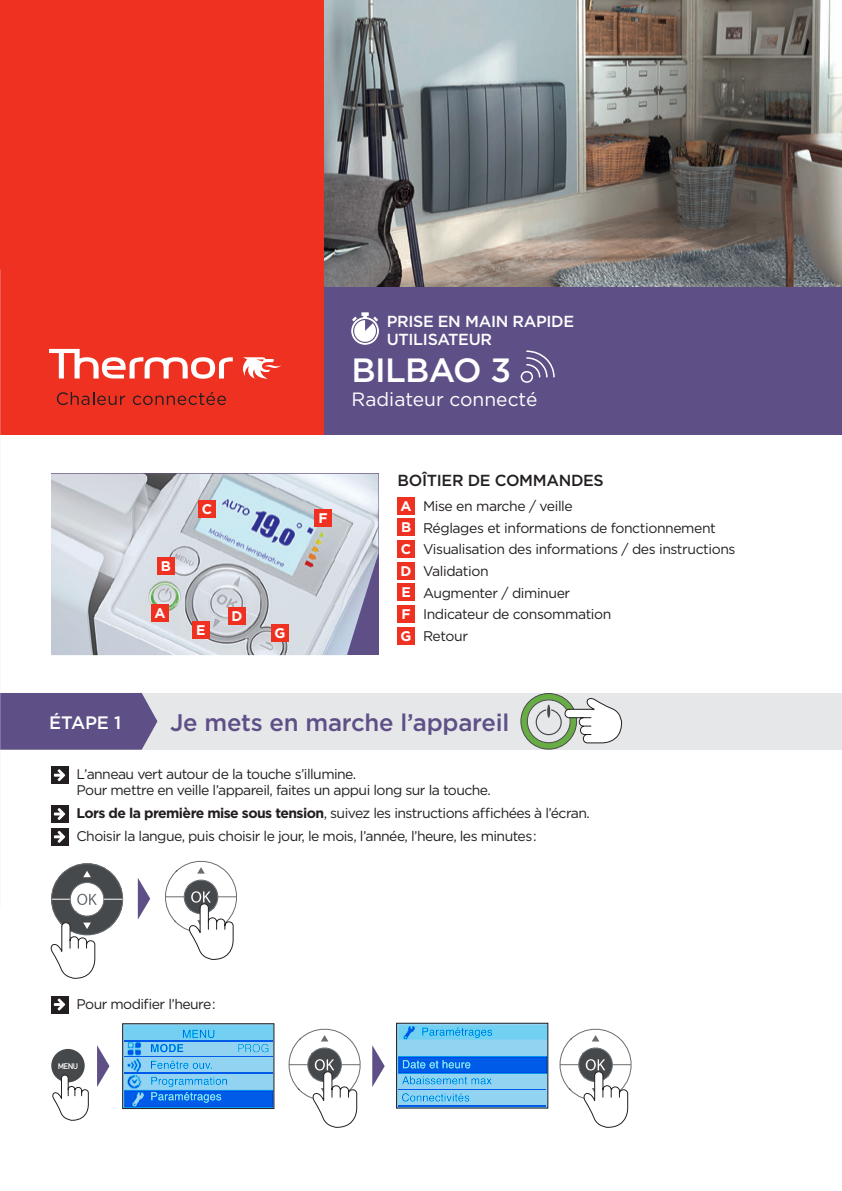
<style>
.page{position:relative;width:842px;height:1191px;background:#fff}
.page>*{position:absolute;margin:0;border:0;box-sizing:border-box;transform-origin:0 0}
.t1{font:500 33.6px "Gotham";letter-spacing:-.02em;color:#fff}
.titre{font:500 24px "Gotham";letter-spacing:-.01em;color:#5e5087}
.t2{font:19.2px "Gotham";color:#fff}
.t3{font:500 18px "Gotham";letter-spacing:-.01em;color:#fff}
.t4{font:500 16px/18px "Gotham";letter-spacing:-.02em;color:#fff}
.t5{font:500 16px "Gotham";letter-spacing:-.02em;color:#231f20}
.t6{font:14px/16px "Gotham";letter-spacing:-.04em;color:#231f20}
.t7{font:700 14px "Gotham";color:#fff}
.t8{font:500 8px "DIN";color:#fff}
.s1{font-weight:700}
</style>
<div class="page">
<div style="left:51px;top:1049px;width:34px;height:33px;background:#46494c;border-radius:50%"></div>
<img style="left:323px;top:0;width:519px;height:287px">
<div style="left:323px;top:287px;width:519px;height:147px;background:#5e5087"></div>
<div style="left:0;top:693px;width:842px;height:56px;background:#e6e7e9"></div>
<div style="left:0;top:693px;width:157px;height:56px;background:#5e5087"></div>
<svg style="left:351px;top:312px;width:28px;height:33px"></svg>
<div style="left:0;top:0;width:323px;height:434px;background:#ef3122"></div>
<svg style="left:243px;top:357px;width:39px;height:22px"></svg>
<svg style="left:49px;top:349px;width:184px;height:30px"></svg>
<svg style="left:57px;top:392px;width:68px;height:13px"></svg>
<svg style="left:133px;top:392px;width:93px;height:13px"></svg>
<svg style="left:52px;top:1074px;width:37px;height:46px"></svg>
<svg style="left:97px;top:1045px;width:12px;height:42px"></svg>
<svg style="left:372px;top:1045px;width:13px;height:42px"></svg>
<svg style="left:138px;top:878px;width:12px;height:41px"></svg>
<svg style="left:165px;top:860px;width:72px;height:99px"></svg>
<svg style="left:288px;top:1028px;width:73px;height:99px"></svg>
<svg style="left:559px;top:1028px;width:73px;height:99px"></svg>
<div style="left:51px;top:766px;width:17px;height:17px;background:#231f20"></div>
<svg style="left:54px;top:769px;width:11px;height:12px"></svg>
<div style="left:51px;top:805px;width:17px;height:17px;background:#231f20"></div>
<svg style="left:54px;top:808px;width:11px;height:12px"></svg>
<div style="left:51px;top:828px;width:17px;height:17px;background:#231f20"></div>
<svg style="left:54px;top:831px;width:11px;height:11px"></svg>
<div style="left:521px;top:693px;width:55px;height:56px;border:6px solid #67ad44;border-radius:50%"></div>
<div style="left:521px;top:693px;width:56px;height:56px;border:1px solid #46494c;border-radius:50%"></div>
<div style="left:527px;top:699px;width:43px;height:44px;border:1px solid #46494c;border-radius:50%"></div>
<svg style="left:535px;top:697px;width:87px;height:47px"></svg>
<img style="left:124px;top:1025px;width:148px;height:81px">
<img style="left:125px;top:1041px;width:147px;height:1px">
<img style="left:125px;top:1056px;width:147px;height:1px">
<img style="left:125px;top:1073px;width:147px;height:1px">
<img style="left:151px;top:1092px;width:70px;height:8px">
<img style="left:151px;top:1076px;width:70px;height:9px">
<img style="left:151px;top:1060px;width:47px;height:9px">
<img style="left:151px;top:1043px;width:32px;height:9px">
<img style="left:183px;top:1029px;width:31px;height:9px">
<img style="left:238px;top:1044px;width:30px;height:8px">
<div style="left:122px;top:1023px;width:152px;height:85px;border:1px solid #231f20"></div>
<img style="left:398px;top:1025px;width:148px;height:81px">
<img style="left:399px;top:1089px;width:147px;height:1px">
<img style="left:399px;top:1105px;width:147px;height:1px">
<img style="left:402px;top:1093px;width:67px;height:8px">
<img style="left:402px;top:1076px;width:84px;height:8px">
<img style="left:403px;top:1060px;width:67px;height:8px">
<img style="left:422px;top:1027px;width:70px;height:8px">
<div style="left:396px;top:1023px;width:152px;height:85px;border:1px solid #231f20"></div>
<svg style="left:50px;top:863px;width:74px;height:115px"></svg>
<div style="left:51px;top:996px;width:17px;height:17px;background:#231f20"></div>
<svg style="left:54px;top:998px;width:11px;height:12px"></svg>
<svg style="left:366px;top:473px;width:12px;height:182px;background:#9d9ab8"></svg>
<img style="left:51px;top:473px;width:315px;height:182px">
<div style="left:398px;top:497px;width:17px;height:17px;background:#ef3122"></div>
<div style="left:398px;top:519px;width:17px;height:17px;background:#ef3122"></div>
<div style="left:398px;top:540px;width:17px;height:17px;background:#ef3122"></div>
<div style="left:398px;top:562px;width:17px;height:17px;background:#ef3122"></div>
<div style="left:398px;top:584px;width:17px;height:17px;background:#ef3122"></div>
<div style="left:398px;top:605px;width:17px;height:17px;background:#ef3122"></div>
<div style="left:398px;top:627px;width:17px;height:17px;background:#ef3122"></div>
<div style="left:157px;top:557px;width:17px;height:17px;background:#ef3122"></div>
<div style="left:198px;top:500px;width:17px;height:17px;background:#ef3122"></div>
<div style="left:229px;top:607px;width:17px;height:17px;background:#ef3122"></div>
<div style="left:192px;top:621px;width:17px;height:17px;background:#ef3122"></div>
<div style="left:315px;top:509px;width:17px;height:17px;background:#ef3122"></div>
<div style="left:272px;top:624px;width:17px;height:17px;background:#ef3122"></div>
<div style="left:152px;top:604px;width:17px;height:17px;background:#ef3122"></div>
<svg style="left:520px;top:350px;width:35px;height:33px"></svg>
<p class="t4" style="left:387px;top:312px;width:189px">PRISE EN MAIN RAPIDE<br>UTILISATEUR</p>
<p class="t7" style="left:161px;top:556px;width:12px">B</p>
<p class="t7" style="left:155px;top:604px;width:13px">A</p>
<p class="t7" style="left:202px;top:500px;width:12px">C</p>
<p class="t7" style="left:196px;top:621px;width:11px">E</p>
<p class="t7" style="left:232px;top:606px;width:12px">D</p>
<p class="t7" style="left:275px;top:623px;width:12px">G</p>
<p class="t1" style="left:351px;top:348px;width:161px">BILBAO 3</p>
<p class="t2" style="left:351px;top:387px;width:187px">Radiateur connecté</p>
<p class="t7" style="left:319px;top:508px;width:11px">F</p>
<p class="t5" style="left:398px;top:470px;width:208px">BOÎTIER DE COMMANDES</p>
<p class="t7" style="left:400px;top:496px;width:13px">A</p>
<p class="t6" style="left:423px;top:498px;width:151px">Mise en marche / veille</p>
<p class="t7" style="left:401px;top:518px;width:12px">B</p>
<p class="t6" style="left:423px;top:519px;width:294px">Réglages et informations de fonctionnement</p>
<p class="t7" style="left:401px;top:540px;width:12px">C</p>
<p class="t6" style="left:423px;top:541px;width:314px">Visualisation des informations / des instructions</p>
<p class="t7" style="left:401px;top:561px;width:12px">D</p>
<p class="t6" style="left:423px;top:563px;width:67px">Validation</p>
<p class="t7" style="left:401px;top:583px;width:11px">E</p>
<p class="t6" style="left:423px;top:584px;width:149px">Augmenter / diminuer</p>
<p class="t7" style="left:401px;top:605px;width:11px">F</p>
<p class="t6" style="left:423px;top:606px;width:190px">Indicateur de consommation</p>
<p class="t7" style="left:401px;top:626px;width:12px">G</p>
<p class="t6" style="left:423px;top:628px;width:46px">Retour</p>
<p class="t3" style="left:49px;top:710px;width:73px">ÉTAPE 1</p>
<p class="titre" style="left:170px;top:706px;width:341px">Je mets en marche l’appareil</p>
<p class="t6" style="left:77px;top:766px;width:416px">L’anneau vert autour de la touche s’illumine.<br>Pour mettre en veille l’appareil, faites un appui long sur la touche.</p>
<p class="t6" style="left:77px;top:805px;width:515px"><span class="s1">Lors de la première mise sous tension</span>, suivez les instructions affichées à l’écran.</p>
<p class="t6" style="left:77px;top:828px;width:462px">Choisir la langue, puis choisir le jour, le mois, l’année, l’heure, les minutes :</p>
<p class="t6" style="left:76px;top:995px;width:141px">Pour modifier l’heure :</p>
<p class="t8" style="left:58px;top:1061px;width:22px">MENU</p>
</div>
